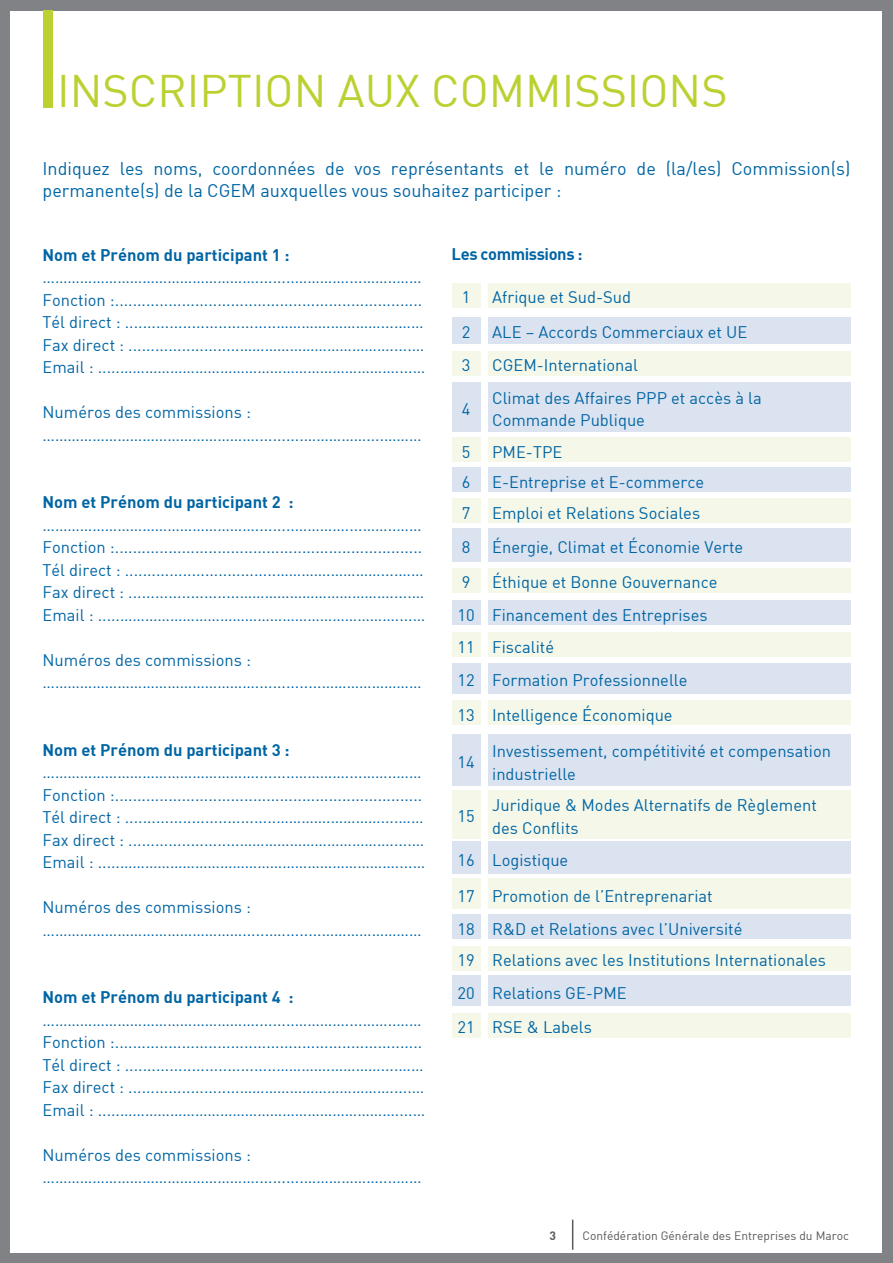
<style>
.page{position:relative;width:893px;height:1263px;background:#808285}
.page>*{position:absolute;margin:0;border:0;box-sizing:border-box;transform-origin:0 0}
.t1{font:44.7px "DIN";color:#bcd131}
.t2{font:18px/21.6px "DIN";color:#0065a4}
.t3{font:16.5px/22.5px "DIN";color:#0065a4}
.t4{font:16.5px "DIN Bold";color:#0065a4}
.t5{font:16.5px "DIN Bold";letter-spacing:-.025em;color:#0065a4}
.t6{font:12px "DIN";color:#58595b}
.t7{font:12px "DIN Bold";color:#58595b}
</style>
<div class="page">
<div style="left:11px;top:11px;width:871px;height:1241px;background:#fff"></div>
<hr style="left:572px;top:1219px;width:1px;height:31px;background:#58595b">
<div style="left:43px;top:10px;width:10px;height:98px;background:#bcd131"></div>
<div style="left:488px;top:283px;width:362px;height:25px;background:#f5f8e8"></div>
<div style="left:488px;top:317px;width:362px;height:26px;background:#dce3f0"></div>
<div style="left:488px;top:351px;width:362px;height:25px;background:#f5f8e8"></div>
<div style="left:488px;top:382px;width:362px;height:50px;background:#dce3f0"></div>
<div style="left:488px;top:467px;width:362px;height:25px;background:#dce3f0"></div>
<div style="left:488px;top:498px;width:362px;height:25px;background:#f5f8e8"></div>
<div style="left:488px;top:568px;width:362px;height:24px;background:#f5f8e8"></div>
<div style="left:488px;top:600px;width:362px;height:25px;background:#dce3f0"></div>
<div style="left:488px;top:632px;width:362px;height:25px;background:#f5f8e8"></div>
<div style="left:488px;top:700px;width:362px;height:25px;background:#f5f8e8"></div>
<div style="left:488px;top:1013px;width:362px;height:25px;background:#f5f8e8"></div>
<div style="left:488px;top:735px;width:362px;height:51px;background:#dce3f0"></div>
<div style="left:488px;top:790px;width:362px;height:48px;background:#f5f8e8"></div>
<div style="left:488px;top:842px;width:362px;height:32px;background:#dce3f0"></div>
<div style="left:488px;top:878px;width:362px;height:31px;background:#f5f8e8"></div>
<div style="left:488px;top:914px;width:362px;height:25px;background:#dce3f0"></div>
<div style="left:488px;top:946px;width:362px;height:24px;background:#f5f8e8"></div>
<div style="left:488px;top:663px;width:362px;height:30px;background:#dce3f0"></div>
<div style="left:488px;top:975px;width:362px;height:31px;background:#dce3f0"></div>
<div style="left:488px;top:528px;width:362px;height:33px;background:#dce3f0"></div>
<div style="left:488px;top:437px;width:362px;height:25px;background:#f5f8e8"></div>
<div style="left:452px;top:283px;width:28px;height:25px;background:#f5f8e8"></div>
<div style="left:452px;top:317px;width:28px;height:26px;background:#dce3f0"></div>
<div style="left:452px;top:351px;width:28px;height:25px;background:#f5f8e8"></div>
<div style="left:452px;top:382px;width:28px;height:50px;background:#dce3f0"></div>
<div style="left:452px;top:467px;width:28px;height:25px;background:#dce3f0"></div>
<div style="left:452px;top:498px;width:28px;height:25px;background:#f5f8e8"></div>
<div style="left:452px;top:568px;width:28px;height:24px;background:#f5f8e8"></div>
<div style="left:452px;top:600px;width:28px;height:25px;background:#dce3f0"></div>
<div style="left:452px;top:632px;width:28px;height:25px;background:#f5f8e8"></div>
<div style="left:452px;top:700px;width:28px;height:25px;background:#f5f8e8"></div>
<div style="left:452px;top:1013px;width:28px;height:25px;background:#f5f8e8"></div>
<div style="left:452px;top:735px;width:28px;height:51px;background:#dce3f0"></div>
<div style="left:452px;top:790px;width:28px;height:48px;background:#f5f8e8"></div>
<div style="left:452px;top:842px;width:28px;height:32px;background:#dce3f0"></div>
<div style="left:452px;top:878px;width:28px;height:31px;background:#f5f8e8"></div>
<div style="left:452px;top:914px;width:28px;height:25px;background:#dce3f0"></div>
<div style="left:452px;top:946px;width:28px;height:24px;background:#f5f8e8"></div>
<div style="left:452px;top:663px;width:28px;height:30px;background:#dce3f0"></div>
<div style="left:452px;top:975px;width:28px;height:31px;background:#dce3f0"></div>
<div style="left:452px;top:528px;width:28px;height:33px;background:#dce3f0"></div>
<div style="left:452px;top:437px;width:28px;height:25px;background:#f5f8e8"></div>
<h1 class="t1" style="left:57px;top:63px;width:672px">INSCRIPTION AUX COMMISSIONS</h1>
<p class="t2" style="left:43px;top:157px;width:809px">Indiquez les noms, coordonnées de vos représentants et le numéro de (la/les) Commission(s) permanente(s) de la CGEM auxquelles vous souhaitez participer :</p>
<p class="t4" style="left:43px;top:244px;width:249px">Nom et Prénom du participant 1 :</p>
<p class="t3" style="left:43px;top:266px;width:384px">…………………………………………….........…………....……..…… Fonction :.....................................................................<br>Tél direct : ..................................………….…………....…… Fax direct : .........................……………………………….....… Email : .....…………………………………………………………....…</p>
<p class="t3" style="left:43px;top:401px;width:381px">Numéros des commissions : ……………………………………………...........……………....………</p>
<p class="t4" style="left:43px;top:491px;width:253px">Nom et Prénom du participant 2 :</p>
<p class="t3" style="left:43px;top:513px;width:384px">…………………………………………….........…………....……..…… Fonction :.....................................................................<br>Tél direct : ..................................………….…………....…… Fax direct : .........................……………………………….....… Email : .....…………………………………………………………....…</p>
<p class="t3" style="left:43px;top:648px;width:381px">Numéros des commissions : ……………………………………………...............……………………</p>
<p class="t4" style="left:43px;top:739px;width:249px">Nom et Prénom du participant 3 :</p>
<p class="t3" style="left:43px;top:761px;width:384px">…………………………………………….........…………....……..…… Fonction :.....................................................................<br>Tél direct : ..................................………….…………....…… Fax direct : .........................……………………………….....… Email : .....…………………………………………………………....…</p>
<p class="t3" style="left:43px;top:896px;width:381px">Numéros des commissions : …………………………………………......….........……………………</p>
<p class="t4" style="left:43px;top:986px;width:253px">Nom et Prénom du participant 4 :</p>
<p class="t3" style="left:43px;top:1008px;width:384px">…………………………………………….........…………....……..…… Fonction :.....................................................................<br>Tél direct : ..................................………….…………....…… Fax direct : .........................……………………………….....… Email : .....…………………………………………………………....…</p>
<p class="t3" style="left:43px;top:1143px;width:381px">Numéros des commissions : ……………………………………………...........………………....……</p>
<p class="t5" style="left:452px;top:243px;width:133px">Les commissions :</p>
<p class="t3" style="left:462px;top:280px;width:10px;line-height:35px">1<br>2</p>
<p class="t3" style="left:462px;top:354px;width:10px">3</p>
<p class="t3" style="left:462px;top:398px;width:10px">4</p>
<p class="t3" style="left:492px;top:280px;width:257px;line-height:35px">Afrique et Sud-Sud<br>ALE – Accords Commerciaux et UE</p>
<p class="t3" style="left:492px;top:349px;width:271px;line-height:32.5px">CGEM-International<br>Climat des Affaires PPP et accès à la</p>
<p class="t3" style="left:492px;top:409px;width:154px">Commande Publique</p>
<p class="t3" style="left:462px;top:440px;width:10px">5</p>
<p class="t3" style="left:492px;top:440px;width:72px">PME-TPE</p>
<p class="t3" style="left:462px;top:466px;width:10px;line-height:31px">6<br>7</p>
<p class="t3" style="left:492px;top:466px;width:214px;line-height:31px">E-Entreprise et E-commerce<br>Emploi et Relations Sociales</p>
<p class="t3" style="left:462px;top:535px;width:10px">8</p>
<p class="t3" style="left:492px;top:535px;width:253px">énergie, Climat et économie Verte</p>
<p class="t3" style="left:458px;top:566px;width:19px;line-height:32.2px">9<br>10<br>11</p>
<p class="t3" style="left:492px;top:566px;width:227px;line-height:32.2px">éthique et Bonne Gouvernance<br>Financement des Entreprises<br>Fiscalité</p>
<p class="t3" style="left:458px;top:669px;width:19px">12</p>
<p class="t3" style="left:492px;top:669px;width:197px">Formation Professionnelle</p>
<p class="t3" style="left:458px;top:703px;width:19px">13</p>
<p class="t3" style="left:492px;top:703px;width:182px">Intelligence économique</p>
<p class="t3" style="left:458px;top:751px;width:19px">14</p>
<p class="t3" style="left:458px;top:805px;width:19px">15</p>
<p class="t3" style="left:458px;top:842px;width:19px;line-height:35.7px">16<br>17</p>
<p class="t3" style="left:458px;top:913px;width:19px;line-height:31.2px">18<br>19</p>
<p class="t3" style="left:492px;top:739px;width:340px">Investissement, compétitivité et compensation industrielle</p>
<p class="t3" style="left:492px;top:793px;width:326px">Juridique &amp; Modes Alternatifs de Règlement des Conflits</p>
<p class="t3" style="left:492px;top:842px;width:222px;line-height:35.7px">Logistique<br>Promotion de l’Entreprenariat</p>
<p class="t3" style="left:492px;top:913px;width:335px;line-height:31.2px">R&amp;D et Relations avec l’Université<br>Relations avec les Institutions Internationales</p>
<p class="t3" style="left:458px;top:981px;width:19px">20</p>
<p class="t3" style="left:492px;top:981px;width:136px">Relations GE-PME</p>
<p class="t3" style="left:458px;top:1016px;width:19px">21</p>
<p class="t3" style="left:492px;top:1016px;width:101px">RSE &amp; Labels</p>
<p class="t7" style="left:549px;top:1227px;width:8px">3</p>
<p class="t6" style="left:583px;top:1228px;width:268px">Confédération Générale des Entreprises du Maroc</p>
</div>
